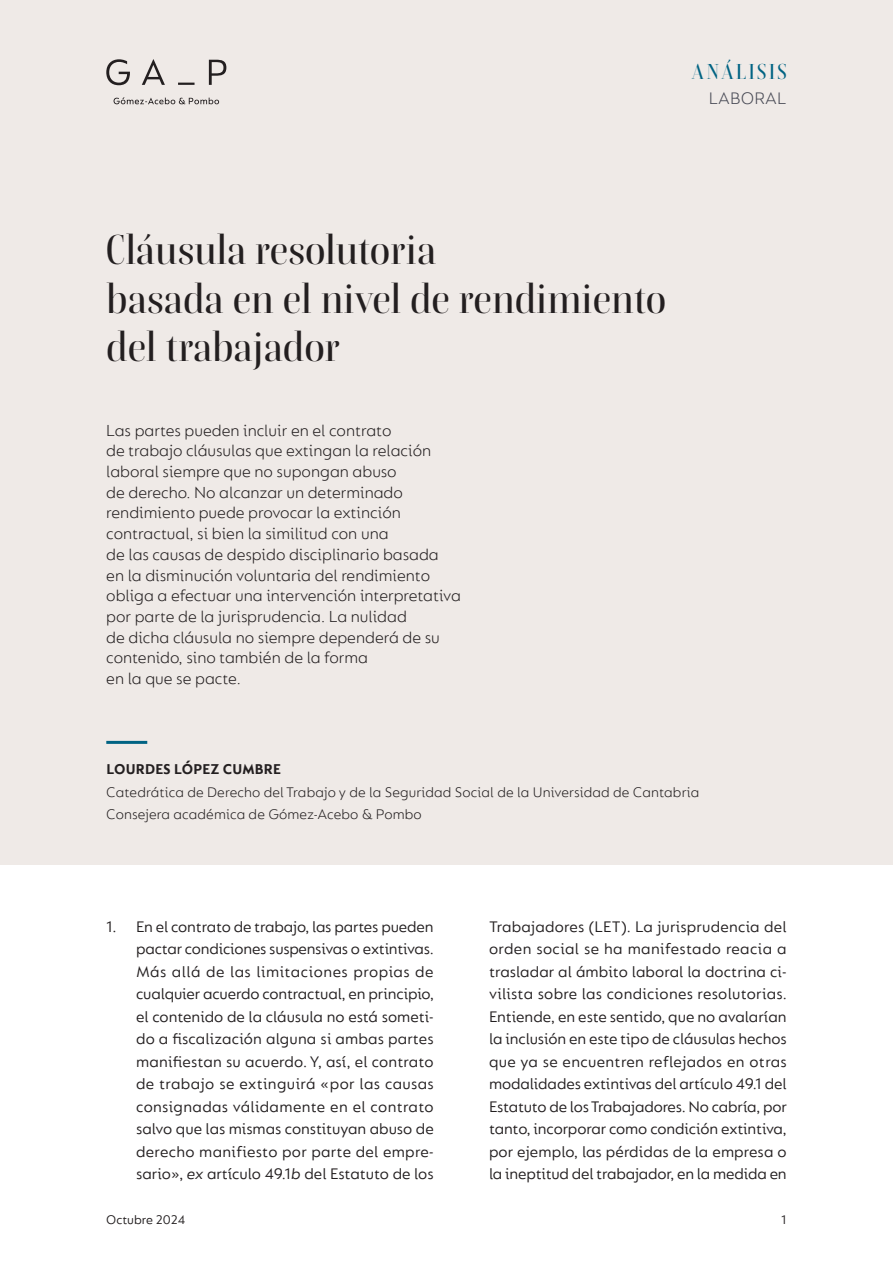
<style>
.page{position:relative;width:893px;height:1263px;background:#fff}
.page>*{position:absolute;margin:0;border:0;box-sizing:border-box;transform-origin:0 0}
._1__Título_Análisis{font:500 40.5px/48.6px "Boska";color:#231f20}
.t1{font:500 21px "Boska";letter-spacing:.1em;color:#006383}
._6__Área{font:300 18px "FS Lucas";letter-spacing:.01em;color:#484a55}
._2__Resumen_Extracto{font:300 17.25px/20.7px "FS Lucas";color:#231f20}
.Párrafo_nivel_1{font:16.5px/22.5px "FS Lucas";letter-spacing:-.005em;color:#231f20;text-align:justify}
._4__Cargo_Abogado{font:300 15px "FS Lucas";letter-spacing:.01em;color:#231f20}
._3__Nombre_Abogados{font:700 15px "FS Lucas";letter-spacing:.01em;color:#231f20}
.t2{font:13.5px "FS Lucas";color:#231f20}
.s1{font-style:italic}
</style>
<div class="page">
<div style="left:0;top:0;width:893px;height:864px;background:#efeae7"></div>
<hr style="left:106px;top:741px;width:41px;height:3px;background:#006383">
<svg style="left:106px;top:59px;width:120px;height:45px"></svg>
<p class="t1" style="left:692px;top:59px;width:97px">ANÁLISIS</p>
<p class="_6__Área" style="left:709px;top:88px;width:79px">LABORAL</p>
<p class="_1__Título_Análisis" style="left:106px;top:226px;width:562px">Cláusula resolutoria<br>basada en el nivel de rendimiento del trabajador</p>
<p class="_2__Resumen_Extracto" style="left:106px;top:419px;width:356px">Las partes pueden incluir en el contrato<br>de trabajo cláusulas que extingan la relación laboral siempre que no supongan abuso<br>de derecho. No alcanzar un determinado rendimiento puede provocar la extinción contractual, si bien la similitud con una<br>de las causas de despido disciplinario basada<br>en la disminución voluntaria del rendimiento obliga a efectuar una intervención interpretativa por parte de la jurisprudencia. La nulidad<br>de dicha cláusula no siempre dependerá de su contenido, sino también de la forma<br>en la que se pacte.</p>
<p class="_3__Nombre_Abogados" style="left:106px;top:760px;width:176px">LOURDES LÓPEZ CUMBRE</p>
<p class="_4__Cargo_Abogado" style="left:106px;top:783px;width:594px">Catedrática de Derecho del Trabajo y de la Seguridad Social de la Universidad de Cantabria</p>
<p class="_4__Cargo_Abogado" style="left:106px;top:806px;width:317px">Consejera académica de Gómez-Acebo &amp; Pombo</p>
<p class="Párrafo_nivel_1" style="left:136px;top:915px;width:299px;text-indent:-30px">1. En el contrato de trabajo, las partes pueden pactar condiciones suspensivas o extintivas.<br>Más allá de las limitaciones propias de cualquier acuerdo contractual, en principio, el contenido de la cláusula no está someti&shy;do a fiscalización alguna si ambas partes manifiestan su acuerdo. Y, así, el contrato de trabajo se extinguirá «por las causas consignadas válidamente en el contrato salvo que las mismas constituyan abuso de derecho manifiesto por parte del empre&shy;sario», <span class="s1">ex</span> artículo 49.1<span class="s1">b</span> del Estatuto de los</p>
<p class="Párrafo_nivel_1" style="left:489px;top:915px;width:299px">Trabajadores (LET). La jurisprudencia del orden social se ha manifestado reacia a trasladar al ámbito laboral la doctrina ci&shy;vilista sobre las condiciones resolutorias.<br>Entiende, en este sentido, que no avalarían la inclusión en este tipo de cláusulas hechos que ya se encuentren reflejados en otras modalidades extintivas del artículo 49.1 del Estatuto de los Trabajadores. No cabría, por tanto, incorporar como condición extintiva, por ejemplo, las pérdidas de la empresa o la ineptitud del trabajador, en la medida en</p>
<p class="t2" style="left:106px;top:1212px;width:80px">Octubre 2024</p>
<p class="t2" style="left:781px;top:1212px;width:7px">1</p>
</div>
